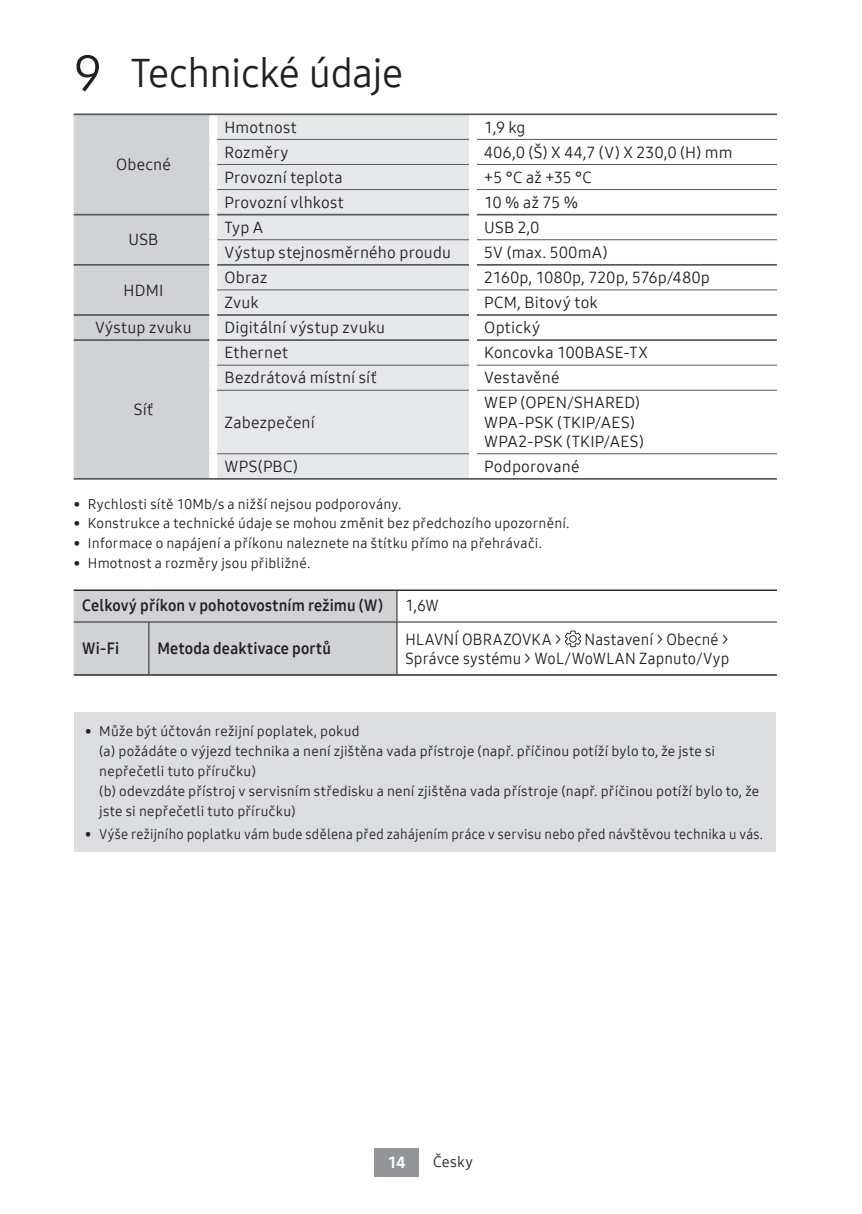
<style>
.page{position:relative;width:862px;height:1214px;background:#fff}
.page>*{position:absolute;margin:0;border:0;box-sizing:border-box;transform-origin:0 0}
.t1{font:40px "Samsung One UI 400";letter-spacing:-.015em;color:#231f20}
.t2{font:16px/19.2px "Samsung One UI 400";letter-spacing:.015em;color:#231f20}
.t3{font:16px/19.6px "Samsung One UI 400";letter-spacing:.015em;color:#231f20;text-align:right;scale:.95 1}
.t4{font:16px "Samsung One 700";letter-spacing:.01em;color:#231f20;scale:.95 1}
.t5{font:16px "Samsung One UI 800";color:#fff}
.t6{font:15px "Samsung One UI 400";letter-spacing:.02em;color:#231f20}
.t7{font:14px/20px "Samsung One UI 400";letter-spacing:.015em;color:#231f20}
.t8{font:14px "Samsung One UI 400";letter-spacing:.015em;color:#231f20;scale:.95 1}
.s1{font-size:50px}
</style>
<div class="page">
<div style="left:374px;top:1147px;width:45px;height:29px;background:#939598"></div>
<div style="left:74px;top:115px;width:135px;height:363px;background:#d1d2d4"></div>
<div style="left:217px;top:115px;width:252px;height:363px;background:#e6e7e9"></div>
<hr style="left:213px;top:113px;width:260px;height:2px;background:#57585a">
<hr style="left:217px;top:214px;width:252px;height:1px;background:#57585a">
<hr style="left:217px;top:264px;width:252px;height:2px;background:#57585a">
<hr style="left:217px;top:139px;width:252px;height:1px;background:#57585a">
<hr style="left:217px;top:164px;width:252px;height:1px;background:#57585a">
<hr style="left:217px;top:189px;width:252px;height:1px;background:#57585a">
<hr style="left:217px;top:239px;width:252px;height:1px;background:#57585a">
<hr style="left:217px;top:289px;width:252px;height:1px;background:#57585a">
<hr style="left:217px;top:365px;width:252px;height:1px;background:#57585a">
<hr style="left:217px;top:390px;width:252px;height:1px;background:#57585a">
<hr style="left:217px;top:453px;width:252px;height:1px;background:#57585a">
<hr style="left:213px;top:478px;width:260px;height:1px;background:#57585a">
<hr style="left:473px;top:113px;width:304px;height:2px;background:#57585a">
<hr style="left:477px;top:264px;width:300px;height:2px;background:#57585a">
<hr style="left:473px;top:478px;width:304px;height:1px;background:#57585a">
<hr style="left:477px;top:139px;width:300px;height:1px;background:#57585a">
<hr style="left:477px;top:239px;width:300px;height:1px;background:#57585a">
<hr style="left:477px;top:289px;width:300px;height:1px;background:#57585a">
<hr style="left:477px;top:365px;width:300px;height:1px;background:#57585a">
<hr style="left:477px;top:390px;width:300px;height:1px;background:#57585a">
<hr style="left:477px;top:453px;width:300px;height:1px;background:#57585a">
<hr style="left:477px;top:164px;width:300px;height:1px;background:#57585a">
<hr style="left:477px;top:189px;width:300px;height:1px;background:#57585a">
<hr style="left:477px;top:214px;width:300px;height:1px;background:#57585a">
<hr style="left:74px;top:113px;width:139px;height:2px;background:#57585a">
<hr style="left:74px;top:214px;width:135px;height:1px;background:#57585a">
<hr style="left:74px;top:264px;width:135px;height:2px;background:#57585a">
<hr style="left:74px;top:314px;width:135px;height:2px;background:#57585a">
<hr style="left:74px;top:339px;width:135px;height:2px;background:#57585a">
<hr style="left:74px;top:478px;width:139px;height:1px;background:#57585a">
<hr style="left:217px;top:314px;width:252px;height:2px;background:#57585a">
<hr style="left:217px;top:339px;width:252px;height:2px;background:#57585a">
<hr style="left:477px;top:314px;width:300px;height:2px;background:#57585a">
<hr style="left:477px;top:339px;width:300px;height:2px;background:#57585a">
<div style="left:74px;top:591px;width:322px;height:83px;background:#d1d2d4"></div>
<hr style="left:74px;top:589px;width:75px;height:2px;background:#231f20">
<hr style="left:149px;top:589px;width:248px;height:2px;background:#231f20">
<hr style="left:397px;top:589px;width:380px;height:2px;background:#231f20">
<hr style="left:74px;top:674px;width:75px;height:1px;background:#231f20">
<hr style="left:149px;top:674px;width:248px;height:1px;background:#231f20">
<hr style="left:397px;top:674px;width:380px;height:1px;background:#231f20">
<hr style="left:396px;top:591px;width:1px;height:30px;background:#231f20">
<hr style="left:74px;top:621px;width:75px;height:1px;background:#231f20">
<hr style="left:149px;top:621px;width:248px;height:1px;background:#231f20">
<hr style="left:148px;top:622px;width:1px;height:52px;background:#231f20">
<hr style="left:397px;top:621px;width:380px;height:1px;background:#231f20">
<hr style="left:396px;top:622px;width:1px;height:52px;background:#231f20">
<svg style="left:565px;top:630px;width:16px;height:17px"></svg>
<div style="left:74px;top:712px;width:701px;height:140px;background:#dcdddf"></div>
<h1 class="t1" style="left:74px;top:46px;width:331px"><span class="s1">9</span> Technické údaje</h1>
<p class="t2" style="left:116px;top:155px;width:56px">Obecné</p>
<p class="t2" style="left:129px;top:230px;width:31px">USB</p>
<p class="t2" style="left:124px;top:280px;width:41px">HDMI</p>
<p class="t2" style="left:224px;top:117px;width:74px">Hmotnost</p>
<p class="t2" style="left:484px;top:117px;width:43px">1,9 kg</p>
<p class="t2" style="left:225px;top:142px;width:65px">Rozměry</p>
<p class="t2" style="left:484px;top:142px;width:250px">406,0 (Š) X 44,7 (V) X 230,0 (H) mm</p>
<p class="t2" style="left:225px;top:167px;width:120px">Provozní teplota</p>
<p class="t2" style="left:484px;top:167px;width:109px">+5 °C až +35 °C</p>
<p class="t2" style="left:225px;top:192px;width:121px">Provozní vlhkost</p>
<p class="t2" style="left:484px;top:192px;width:95px">10 % až 75 %</p>
<p class="t2" style="left:225px;top:217px;width:40px">Typ A</p>
<p class="t2" style="left:484px;top:217px;width:57px">USB 2,0</p>
<p class="t2" style="left:225px;top:242px;width:228px">Výstup stejnosměrného proudu</p>
<p class="t2" style="left:484px;top:242px;width:125px">5V (max. 500mA)</p>
<p class="t2" style="left:224px;top:267px;width:44px">Obraz</p>
<p class="t2" style="left:484px;top:267px;width:227px">2160p, 1080p, 720p, 576p/480p</p>
<p class="t2" style="left:224px;top:293px;width:36px">Zvuk</p>
<p class="t2" style="left:484px;top:293px;width:115px">PCM, Bitový tok</p>
<p class="t2" style="left:95px;top:318px;width:98px">Výstup zvuku</p>
<p class="t2" style="left:224px;top:318px;width:162px">Digitální výstup zvuku</p>
<p class="t2" style="left:484px;top:318px;width:57px">Optický</p>
<p class="t2" style="left:134px;top:399px;width:21px">Síť</p>
<p class="t2" style="left:224px;top:343px;width:65px">Ethernet</p>
<p class="t2" style="left:484px;top:343px;width:165px">Koncovka 100BASE-TX</p>
<p class="t2" style="left:224px;top:368px;width:154px">Bezdrátová místní síť</p>
<p class="t2" style="left:484px;top:368px;width:77px">Vestavěné</p>
<p class="t2" style="left:224px;top:412px;width:92px">Zabezpečení</p>
<p class="t2" style="left:484px;top:393px;width:161px">WEP (OPEN/SHARED)<br>WPA-PSK (TKIP/AES)<br>WPA2-PSK (TKIP/AES)</p>
<p class="t2" style="left:224px;top:456px;width:75px">WPS(PBC)</p>
<p class="t2" style="left:484px;top:456px;width:97px">Podporované</p>
<p class="t7" style="left:74px;top:493px;width:329px">• Rychlosti sítě 10Mb/s a nižší nejsou podporovány.</p>
<p class="t7" style="left:74px;top:513px;width:497px">• Konstrukce a technické údaje se mohou změnit bez předchozího upozornění.</p>
<p class="t7" style="left:74px;top:533px;width:470px">• Informace o napájení a příkonu naleznete na štítku přímo na přehrávači.</p>
<p class="t7" style="left:74px;top:552px;width:238px">• Hmotnost a rozměry jsou přibližné.</p>
<p class="t4" style="left:82px;top:594px;width:318px">Celkový příkon v pohotovostním režimu (W)</p>
<p class="t3" style="left:405px;top:595px;width:37px">1,6W</p>
<p class="t4" style="left:82px;top:637px;width:41px">Wi-Fi</p>
<p class="t4" style="left:157px;top:637px;width:184px">Metoda deaktivace portů</p>
<p class="t3" style="left:405px;top:629px;width:166px">HLAVNÍ OBRAZOVKA &gt;</p>
<p class="t3" style="left:405px;top:629px;width:342px">Nastavení &gt; Obecné &gt;<br>Správce systému &gt; WoL/WoWLAN Zapnuto/Vyp</p>
<p class="t7" style="left:99px;top:720px;width:661px;text-indent:-14px">• Může být účtován režijní poplatek, pokud<br>(a) požádáte o výjezd technika a není zjištěna vada přístroje (např. příčinou potíží bylo to, že jste si nepřečetli tuto příručku)<br>(b) odevzdáte přístroj v servisním středisku a není zjištěna vada přístroje (např. příčinou potíží bylo to, že jste si nepřečetli tuto příručku)</p>
<p class="t8" style="left:85px;top:824px;width:715px">• Výše režijního poplatku vám bude sdělena před zahájením práce v servisu nebo před návštěvou technika u vás.</p>
<p class="t5" style="left:388px;top:1151px;width:19px">14</p>
<p class="t6" style="left:433px;top:1151px;width:42px">Česky</p>
</div>
